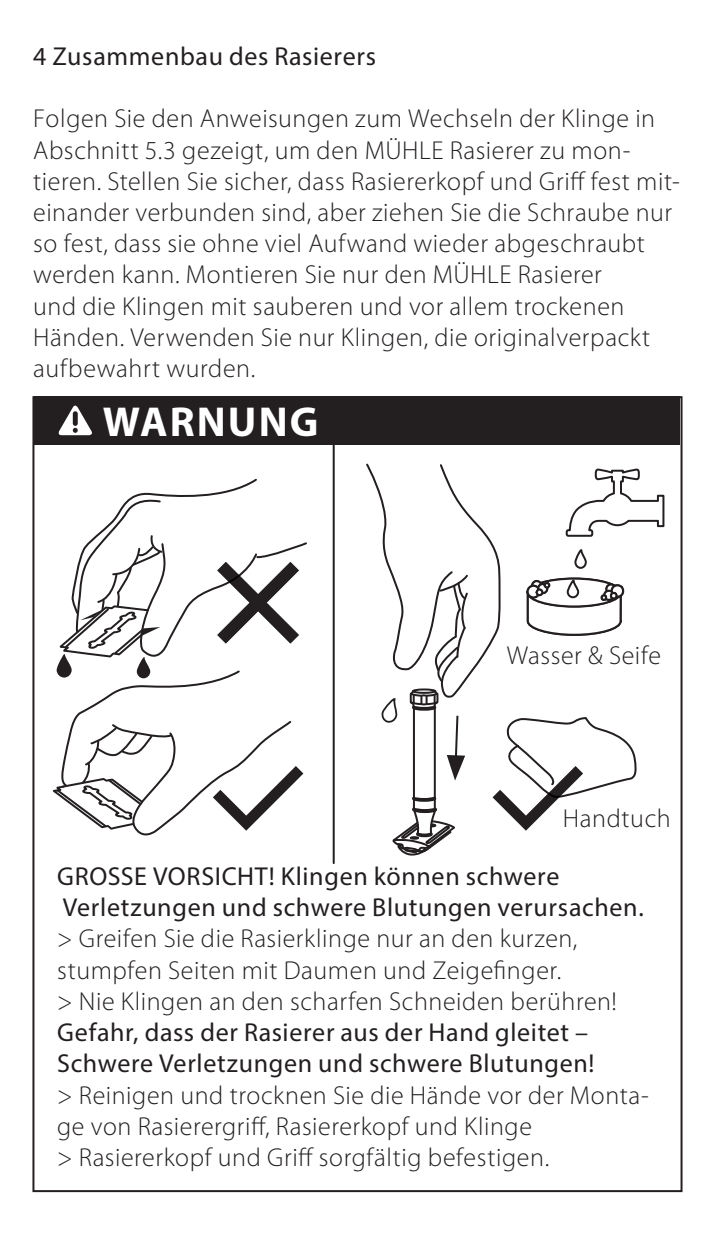
<style>
.page{position:relative;width:715px;height:1248px;background:#fff}
.page>*{position:absolute;margin:0;border:0;box-sizing:border-box;transform-origin:0 0}
.t1{font:700 42px "Myriad Pro";letter-spacing:.05em;color:#fff}
.t2{font:300 26px/31.2px "Myriad Pro";letter-spacing:.02em;color:#231f20}
.t3{font:26px/31.2px "Myriad Pro";letter-spacing:.025em;color:#231f20}
</style>
<div class="page">
<div style="left:35px;top:396px;width:644px;height:48px;background:#231f20"></div>
<svg style="left:58px;top:405px;width:34px;height:30px"></svg>
<hr style="left:332px;top:444px;width:2px;height:419px;background:#231f20">
<svg style="left:366px;top:463px;width:299px;height:392px"></svg>
<svg style="left:52px;top:478px;width:255px;height:358px"></svg>
<p class="t3" style="left:33px;top:40px;width:344px">4 Zusammenbau des Rasierers</p>
<p class="t2" style="left:33px;top:103px;width:648px">Folgen Sie den Anweisungen zum Wechseln der Klinge in Abschnitt 5.3 gezeigt, um den MÜHLE Rasierer zu mon&shy;tieren. Stellen Sie sicher, dass Rasiererkopf und Griff fest mit&shy;einander verbunden sind, aber ziehen Sie die Schraube nur so fest, dass sie ohne viel Aufwand wieder abgeschraubt werden kann. Montieren Sie nur den MÜHLE Rasierer<br>und die Klingen mit sauberen und vor allem trockenen Händen. Verwenden Sie nur Klingen, die originalverpackt aufbewahrt wurden.</p>
<h1 class="t1" style="left:103px;top:398px;width:217px">WARNUNG</h1>
<p class="t2" style="left:506px;top:639px;width:156px">Wasser &amp; Seife</p>
<p class="t2" style="left:562px;top:802px;width:109px">Handtuch</p>
<p class="t3" style="left:57px;top:860px;width:588px">GROSSE VORSICHT! Klingen können schwere<br>Verletzungen und schwere Blutungen verursachen.</p>
<p class="t2" style="left:57px;top:922px;width:561px">&gt; Greifen Sie die Rasierklinge nur an den kurzen, stumpfen Seiten mit Daumen und Zeigefinger.<br>&gt; Nie Klingen an den scharfen Schneiden berühren!</p>
<p class="t3" style="left:57px;top:1016px;width:538px">Gefahr, dass der Rasierer aus der Hand gleitet –<br>Schwere Verletzungen und schwere Blutungen!</p>
<p class="t2" style="left:57px;top:1078px;width:593px">&gt; Reinigen und trocknen Sie die Hände vor der Monta&shy;ge von Rasierergriff, Rasiererkopf und Klinge<br>&gt; Rasiererkopf und Griff sorgfältig befestigen.</p>
</div>
